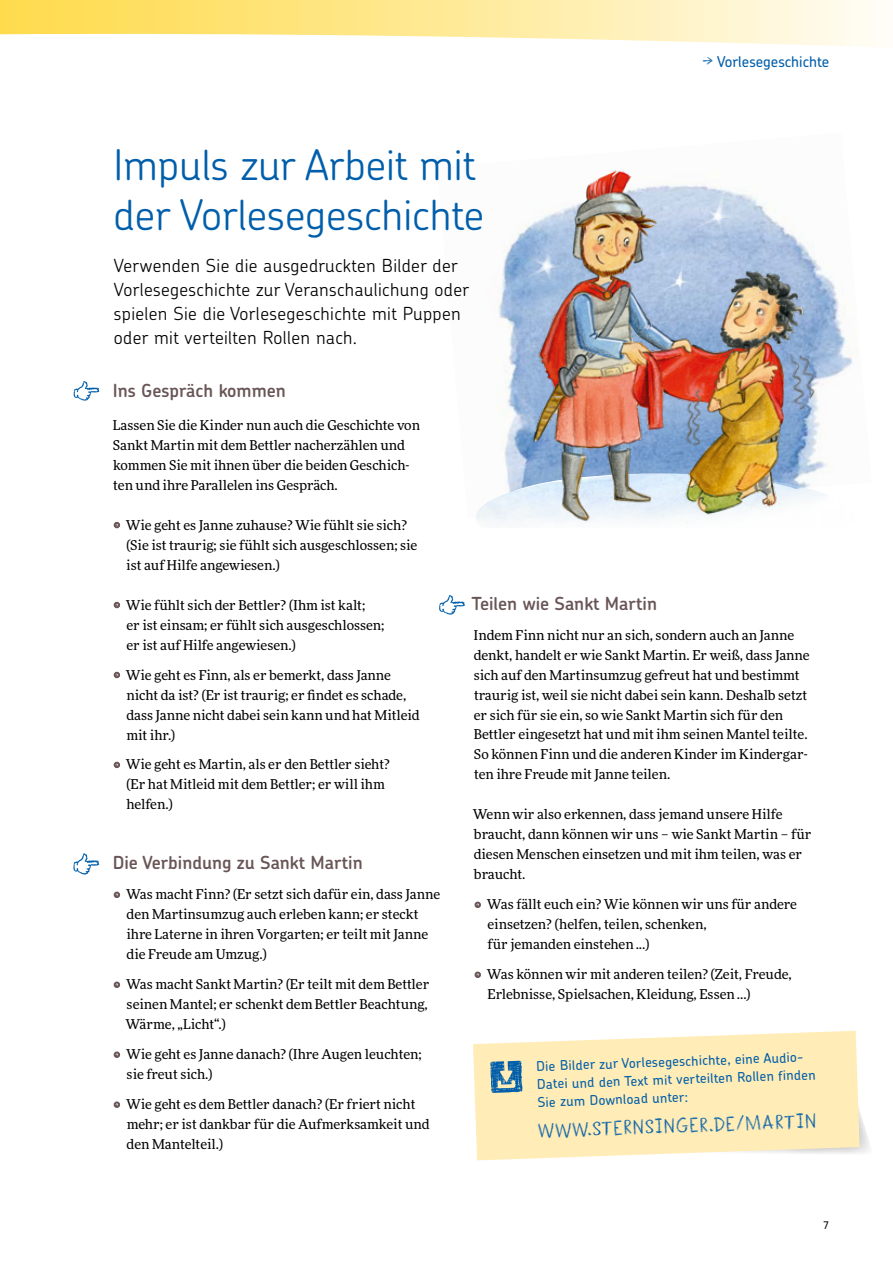
<style>
.page{position:relative;width:893px;height:1263px;background:#fff}
.page>*{position:absolute;margin:0;border:0;box-sizing:border-box;transform-origin:0 0}
.t1{font:300 42px/49.9px "Chevin Pro";color:#005eaa}
.t2{font:300 18px/24px "Chevin Pro";letter-spacing:.02em;color:#000}
.t3{font:600 18px "Chevin Pro";color:#695556}
.t4{font:18px "Sternsinger";color:#005eaa}
.t5{font:500 15px "Chevin Pro";color:#005eaa}
.t6{font:13.5px/20px "More OT";color:#000}
.t7{font:500 13.5px/18px "Chevin Pro";color:#005eaa}
.t8{font:500 10.5px "Chevin Pro";color:#000}
.s1{font-family:"Sternsinger";font-weight:400}
</style>
<div class="page">
<img style="left:476px;top:499px;width:17px;height:24px">
<img style="left:493px;top:170px;width:345px;height:354px">
<svg style="left:0;top:0;width:875px;height:47px"></svg>
<svg style="left:114px;top:522px;width:6px;height:6px"></svg>
<svg style="left:114px;top:602px;width:6px;height:6px"></svg>
<svg style="left:114px;top:672px;width:6px;height:6px"></svg>
<svg style="left:114px;top:762px;width:6px;height:6px"></svg>
<svg style="left:114px;top:892px;width:6px;height:6px"></svg>
<div style="left:114px;top:981px;width:6px;height:7px;border:4px solid #695556;border-radius:50%"></div>
<div style="left:114px;top:1051px;width:6px;height:7px;border:4px solid #695556;border-radius:50%"></div>
<div style="left:114px;top:1101px;width:6px;height:7px;border:4px solid #695556;border-radius:50%"></div>
<svg style="left:74px;top:381px;width:25px;height:20px"></svg>
<svg style="left:73px;top:853px;width:26px;height:22px"></svg>
<svg style="left:475px;top:902px;width:6px;height:6px"></svg>
<div style="left:475px;top:971px;width:6px;height:7px;border:4px solid #695556;border-radius:50%"></div>
<svg style="left:439px;top:595px;width:26px;height:20px"></svg>
<svg style="left:860px;top:1113px;width:10px;height:40px"></svg>
<svg style="left:473px;top:1031px;width:387px;height:129px;background:#feedbd"></svg>
<svg style="left:490px;top:1061px;width:32px;height:32px"></svg>
<svg style="left:686px;top:185px;width:56px;height:47px;background:#c9d7ea"></svg>
<svg style="left:519px;top:250px;width:47px;height:33px;background:#a2bddf"></svg>
<h1 class="t1" style="left:113px;top:138px;width:372px">Impuls zur Arbeit mit der Vorlesegeschichte</h1>
<h2 class="t2" style="left:114px;top:253px;width:357px">Verwenden Sie die ausgedruckten Bilder der Vorlesegeschichte zur Veranschaulichung oder spielen Sie die Vorlesegeschichte mit Puppen oder mit verteilten Rollen nach.</h2>
<p class="t5" style="left:702px;top:51px;width:128px"><span class="s1">→</span> Vorlesegeschichte</p>
<h2 class="t3" style="left:113px;top:379px;width:175px">Ins Gespräch kommen</h2>
<p class="t6" style="left:113px;top:415px;width:309px">Lassen Sie die Kinder nun auch die Geschichte von Sankt Martin mit dem Bettler nacherzählen und kommen Sie mit ihnen über die beiden Geschich&shy;ten und ihre Parallelen ins Gespräch.</p>
<p class="t6" style="left:126px;top:515px;width:293px;text-indent:-11px"><sup>.</sup> Wie geht es Janne zuhause? Wie fühlt sie sich? (Sie ist traurig; sie fühlt sich ausgeschlossen; sie ist auf Hilfe angewiesen.)</p>
<p class="t6" style="left:126px;top:595px;width:260px;text-indent:-11px"><sup>.</sup> Wie fühlt sich der Bettler? (Ihm ist kalt;<br>er ist einsam; er fühlt sich ausgeschlossen; er ist auf Hilfe angewiesen.)</p>
<p class="t6" style="left:126px;top:665px;width:295px;text-indent:-11px"><sup>.</sup> Wie geht es Finn, als er bemerkt, dass Janne nicht da ist? (Er ist traurig; er findet es schade, dass Janne nicht dabei sein kann und hat Mitleid mit ihr.)</p>
<p class="t6" style="left:126px;top:754px;width:265px;text-indent:-11px"><sup>.</sup> Wie geht es Martin, als er den Bettler sieht? (Er hat Mitleid mit dem Bettler; er will ihm helfen.)</p>
<h2 class="t3" style="left:113px;top:851px;width:251px">Die Verbindung zu Sankt Martin</h2>
<p class="t6" style="left:126px;top:884px;width:315px;text-indent:-11px"><sup>.</sup> Was macht Finn? (Er setzt sich dafür ein, dass Janne den Martinsumzug auch erleben kann; er steckt ihre Laterne in ihren Vorgarten; er teilt mit Janne die Freude am Umzug.)</p>
<p class="t6" style="left:126px;top:974px;width:305px;text-align:justify;text-indent:-10px"><sup>.</sup> Was macht Sankt Martin? (Er teilt mit dem Bettler seinen Mantel; er schenkt dem Bettler Beachtung, Wärme, „Licht“.)</p>
<p class="t6" style="left:127px;top:1044px;width:297px;text-indent:-11px"><sup>.</sup> Wie geht es Janne danach? (Ihre Augen leuchten; sie freut sich.)</p>
<p class="t6" style="left:127px;top:1094px;width:304px;text-indent:-11px"><sup>.</sup> Wie geht es dem Bettler danach? (Er friert nicht mehr; er ist dankbar für die Aufmerksamkeit und den Mantelteil.)</p>
<h2 class="t3" style="left:471px;top:592px;width:187px">Teilen wie Sankt Martin</h2>
<p class="t6" style="left:474px;top:625px;width:338px">Indem Finn nicht nur an sich, sondern auch an Janne denkt, handelt er wie Sankt Martin. Er weiß, dass Janne sich auf den Martinsumzug gefreut hat und bestimmt traurig ist, weil sie nicht dabei sein kann. Deshalb setzt er sich für sie ein, so wie Sankt Martin sich für den Bettler eingesetzt hat und mit ihm seinen Mantel teilte.<br>So können Finn und die anderen Kinder im Kindergar&shy;ten ihre Freude mit Janne teilen.</p>
<p class="t6" style="left:473px;top:804px;width:340px">Wenn wir also erkennen, dass jemand unsere Hilfe braucht, dann können wir uns – wie Sankt Martin – für diesen Menschen einsetzen und mit ihm teilen, was er braucht.</p>
<p class="t6" style="left:487px;top:894px;width:311px;text-indent:-11px"><sup>.</sup> Was fällt euch ein? Wie können wir uns für andere einsetzen? (helfen, teilen, schenken,<br>für jemanden einstehen ...)</p>
<p class="t6" style="left:487px;top:964px;width:306px;text-indent:-11px"><sup>.</sup> Was können wir mit anderen teilen? (Zeit, Freude,<br>Erlebnisse, Spielsachen, Kleidung, Essen ...)</p>
<p class="t7" style="left:536px;top:1057px;width:280px;rotate:-2deg">Die Bilder zur Vorlesegeschichte, eine Audio-<br>Datei und den Text mit verteilten Rollen finden<br>Sie zum Download unter:</p>
<h2 class="t4" style="left:537px;top:1118px;width:281px;rotate:-2deg">www.sternsinger.de/Martin</h2>
<p class="t8" style="left:823px;top:1218px;width:7px">7</p>
</div>
